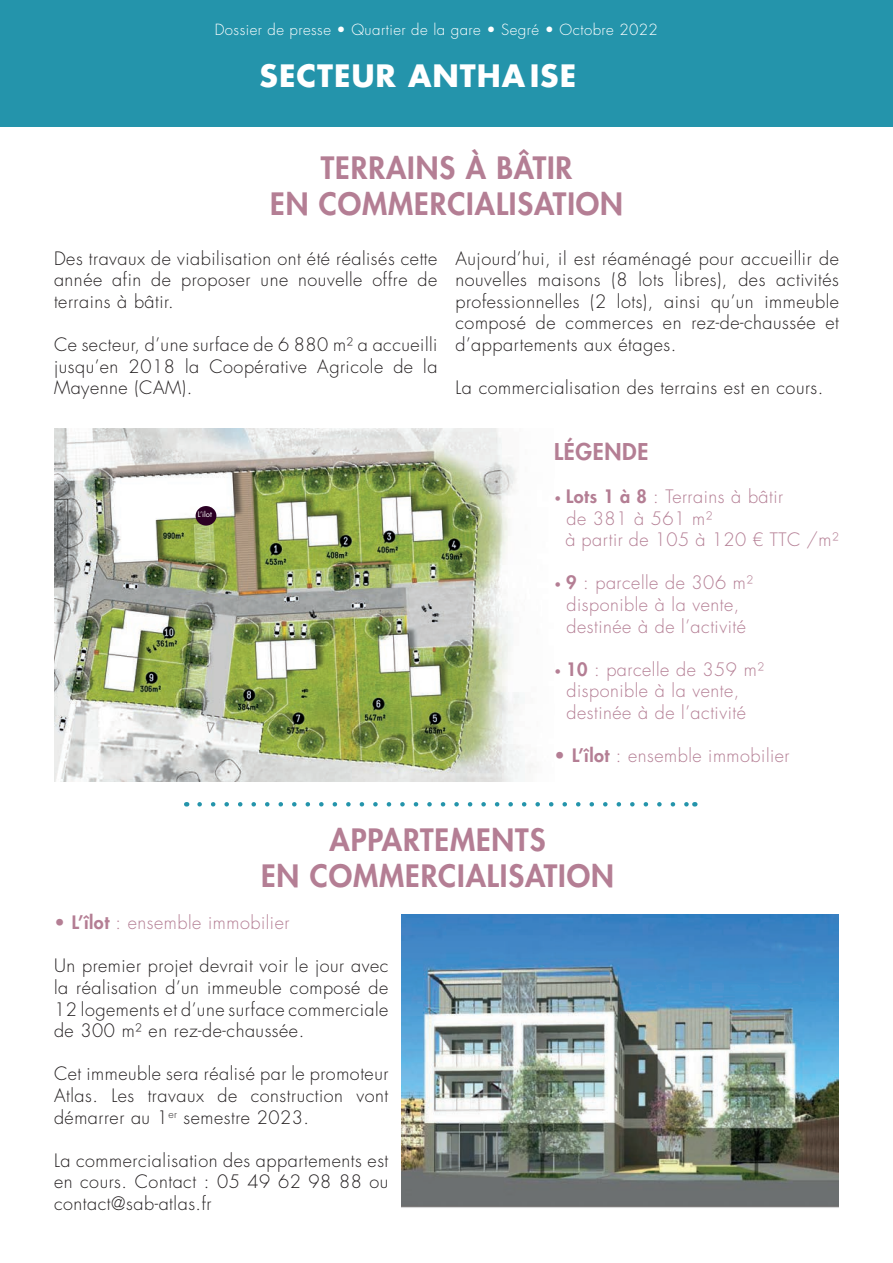
<style>
.page{position:relative;width:893px;height:1263px;background:#fff}
.page>*{position:absolute;margin:0;border:0;box-sizing:border-box;transform-origin:0 0}
.t1{font:800 30px/36px "Futura Std";letter-spacing:.03em;color:#b47e94;text-align:center}
.t2{font:700 30px "Futura Std";letter-spacing:.03em;color:#fff}
.t3{font:800 22.5px "Futura Std";letter-spacing:.03em;color:#b47e94}
.t4{font:300 18px/21.6px "Futura Std";letter-spacing:.03em;color:#231f20;text-align:justify}
.t5{font:300 18px/21.6px "Futura Std";letter-spacing:.03em;color:#b47e94}
.t6{font:300 15px "Futura Std";letter-spacing:.03em;color:#fff}
.t7{font:7.5px "Futura Std";color:#fff}
.s1{font-size:12px}
.s2{font-weight:800}
</style>
<div class="page">
<div style="left:0;top:0;width:893px;height:127px;background:#2494ab"></div>
<img style="left:402px;top:914px;width:437px;height:294px">
<img style="left:54px;top:428px;width:481px;height:353px">
<svg style="left:200px;top:802px;width:488px;height:4px"></svg>
<div style="left:196px;top:506px;width:20px;height:20px;background:#2c0024;border-radius:50%"></div>
<p class="t6" style="left:215px;top:20px;width:445px">Dossier de presse • Quartier de la gare • Segré • Octobre 2022</p>
<h1 class="t2" style="left:260px;top:56px;width:318px">SECTEUR ANTHAISE</h1>
<h1 class="t1" style="left:270px;top:150px;width:354px">TERRAINS À BÂTIR<br>EN COMMERCIALISATION</h1>
<p class="t4" style="left:54px;top:248px;width:385px">Des travaux de viabilisation ont été réalisés cette année afin de proposer une nouvelle offre de terrains à bâtir.</p>
<p class="t4" style="left:54px;top:334px;width:385px">Ce secteur, d’une surface de 6 880 m² a accueilli jusqu’en 2018 la Coopérative Agricole de la Mayenne (CAM).</p>
<p class="t7" style="left:198px;top:510px;width:16px">L’ilot</p>
<p class="t4" style="left:455px;top:248px;width:385px">Aujourd’hui, il est réaménagé pour accueillir de nouvelles maisons (8 lots libres), des activités professionnelles (2 lots), ainsi qu’un immeuble composé de commerces en rez-de-chaussée et d’appartements aux étages.</p>
<p class="t4" style="left:455px;top:377px;width:369px">La commercialisation des terrains est en cours.</p>
<p class="t3" style="left:554px;top:437px;width:96px">LÉGENDE</p>
<p class="t5" style="left:565px;top:486px;width:275px;text-indent:-11px"><span class="s1">•</span> <span class="s2">Lots 1 à 8</span> : Terrains à bâtir<br>de 381 à 561 m²<br>à partir de 105 à 120 € TTC /m²</p>
<p class="t5" style="left:554px;top:573px;width:200px;text-align:center"><span class="s1">•</span> <span class="s2">9</span> : parcelle de 306 m² disponible à la vente, destinée à de l’activité</p>
<p class="t5" style="left:566px;top:659px;width:199px;text-indent:-12px"><span class="s1">•</span> <span class="s2">10</span> : parcelle de 359 m² disponible à la vente, destinée à de l’activité</p>
<p class="t5" style="left:554px;top:745px;width:237px">• <span class="s2">L’îlot</span> : ensemble immobilier</p>
<h1 class="t1" style="left:261px;top:822px;width:354px">APPARTEMENTS<br>EN COMMERCIALISATION</h1>
<p class="t5" style="left:54px;top:912px;width:237px">• <span class="s2">L’îlot</span> : ensemble immobilier</p>
<p class="t4" style="left:54px;top:955px;width:336px">Un premier projet devrait voir le jour avec la réalisation d’un immeuble composé de 12 logements et d’une surface commerciale de 300 m² en rez-de-chaussée.</p>
<p class="t4" style="left:54px;top:1063px;width:336px">Cet immeuble sera réalisé par le promoteur Atlas. Les travaux de construction vont démarrer au 1<sup>er</sup> semestre 2023.</p>
<p class="t4" style="left:54px;top:1150px;width:336px">La commercialisation des appartements est en cours. Contact : 05 49 62 98 88 ou contact@sab-atlas.fr</p>
</div>
